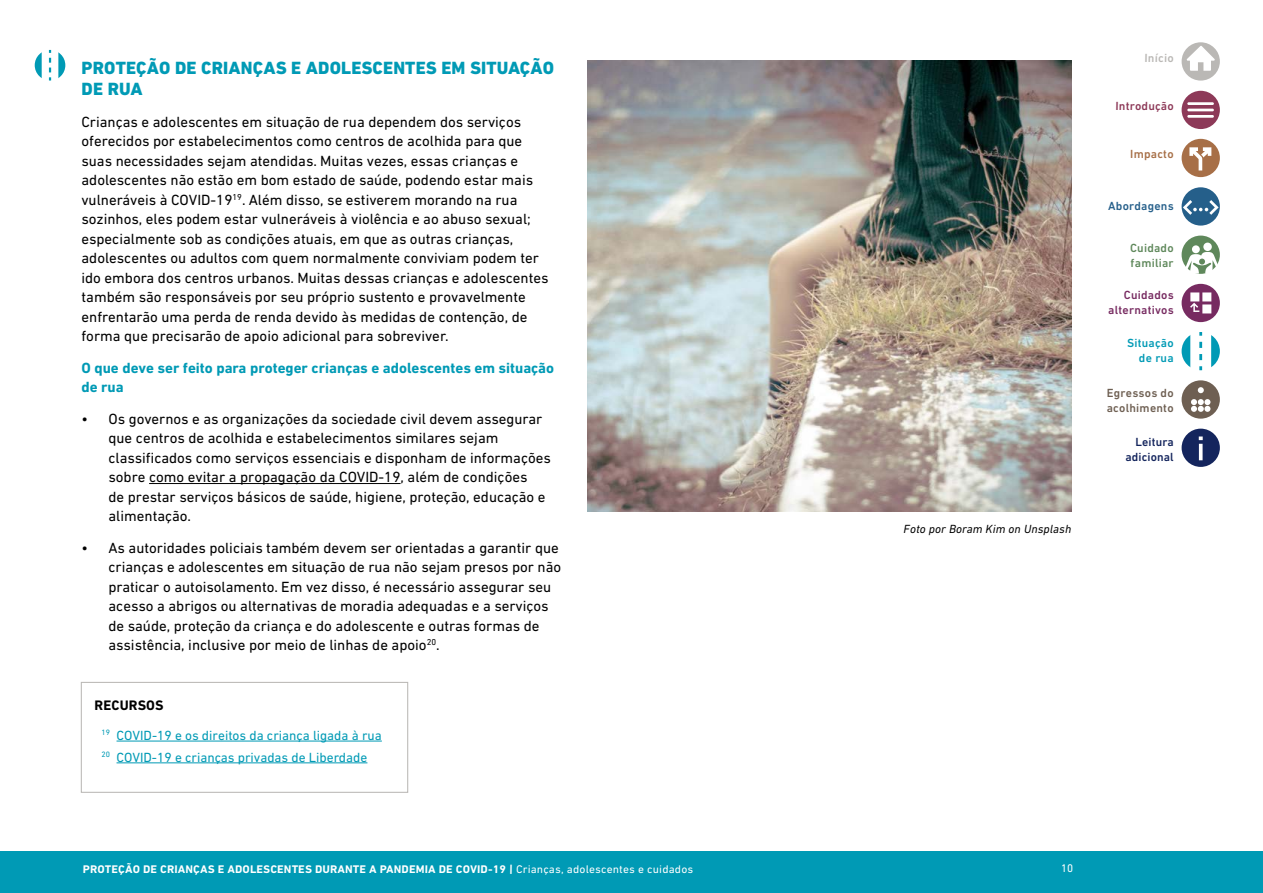
<style>
.page{position:relative;width:1263px;height:893px;background:#fff}
.page>*{position:absolute;margin:0;border:0;box-sizing:border-box;transform-origin:0 0}
.t1{font:800 18px/21px "DIN Next W1 G";letter-spacing:.01em;color:#009ab5}
.t2{font:15px/19.5px "DIN Next W1 G";color:#000}
.t3{font:700 15px/19.5px "DIN Next W1 G";color:#009ab5}
.t4{font:700 13.95px "DIN Next W1 G";letter-spacing:.01em;color:#000}
.t5{font:13.5px/21.8px "DIN Next W1 G";color:#009ab5}
.t6{font:italic 12px "DIN Next W1 G";letter-spacing:.01em;color:#000}
.t7{font:500 12px/15px "DIN Next W1 G";letter-spacing:.02em;color:#6e5f52}
.t8{font:500 12px/15px "DIN Next W1 G";letter-spacing:.02em;color:#772b61;text-align:right}
.t9{font:500 12px/15px "DIN Next W1 G";letter-spacing:.01em;color:#14255d;text-align:right}
.t10{font:500 12px/15px "DIN Next W1 G";letter-spacing:.02em;color:#5f885b}
.t11{font:500 12px/15px "DIN Next W1 G";letter-spacing:.02em;color:#009ab5;text-align:right}
.t12{font:500 12px "DIN Next W1 G";color:#8d3958}
.t13{font:500 12px "DIN Next W1 G";letter-spacing:.02em;color:#255f8a}
.t14{font:500 12px "DIN Next W1 G";letter-spacing:.02em;color:#a76f47}
.t15{font:500 12px "DIN Next W1 G";color:#bab8b5}
.t16{font:700 11.25px "DIN Next W1 G";color:#fff}
.t17{font:11.25px "DIN Next W1 G";color:#fff}
.s1{font-weight:400}
</style>
<div class="page">
<hr style="left:149px;top:483px;width:252px;height:1px;background:#000">
<div style="left:0;top:851px;width:1263px;height:42px;background:#009ab5"></div>
<svg style="left:35px;top:50px;width:30px;height:31px"></svg>
<svg style="left:42px;top:49px;width:16px;height:32px"></svg>
<img style="left:587px;top:60px;width:485px;height:451px">
<hr style="left:117px;top:741px;width:265px;height:1px;background:#009ab5">
<hr style="left:117px;top:762px;width:250px;height:1px;background:#009ab5">
<div style="left:81px;top:682px;width:327px;height:111px;border:1px solid #bab8b5"></div>
<div style="left:1181px;top:42px;width:39px;height:39px;background:#bab8b5;border-radius:50%"></div>
<div style="left:1181px;top:91px;width:39px;height:38px;background:#8d3958;border-radius:50%"></div>
<hr style="left:1187px;top:102px;width:27px;height:3px;background:#fff">
<hr style="left:1187px;top:109px;width:27px;height:2px;background:#fff">
<hr style="left:1187px;top:115px;width:27px;height:3px;background:#fff">
<div style="left:1181px;top:139px;width:39px;height:38px;background:#a76f47;border-radius:50%"></div>
<svg style="left:1189px;top:147px;width:22px;height:23px"></svg>
<div style="left:1181px;top:380px;width:39px;height:39px;background:#6e5f52;border-radius:50%"></div>
<svg style="left:1198px;top:387px;width:6px;height:6px"></svg>
<svg style="left:1191px;top:399px;width:19px;height:13px"></svg>
<svg style="left:1181px;top:332px;width:39px;height:38px"></svg>
<svg style="left:1190px;top:332px;width:21px;height:39px"></svg>
<div style="left:1181px;top:187px;width:39px;height:39px;background:#255f8a;border-radius:50%"></div>
<svg style="left:1183px;top:200px;width:35px;height:15px"></svg>
<svg style="left:1186px;top:46px;width:29px;height:25px"></svg>
<div style="left:1181px;top:236px;width:39px;height:38px;background:#5f885b;border-radius:50%"></div>
<svg style="left:1184px;top:252px;width:35px;height:22px"></svg>
<div style="left:1192px;top:245px;width:8px;height:8px;background:#fff;border-radius:50%"></div>
<div style="left:1203px;top:243px;width:9px;height:8px;background:#fff;border-radius:50%"></div>
<div style="left:1181px;top:284px;width:39px;height:38px;background:#772b61;border-radius:50%"></div>
<svg style="left:1190px;top:292px;width:21px;height:21px"></svg>
<div style="left:1181px;top:429px;width:39px;height:38px;background:#14255d;border-radius:50%"></div>
<svg style="left:1199px;top:436px;width:4px;height:4px"></svg>
<hr style="left:1199px;top:444px;width:3px;height:16px;background:#fff">
<p class="t1" style="left:81px;top:57px;width:474px">PROTEÇÃO DE CRIANÇAS E ADOLESCENTES EM SITUAÇÃO<br>DE RUA</p>
<p class="t2" style="left:81px;top:111px;width:468px">Crianças e adolescentes em situação de rua dependem dos serviços oferecidos por estabelecimentos como centros de acolhida para que suas necessidades sejam atendidas. Muitas vezes, essas crianças e adolescentes não estão em bom estado de saúde, podendo estar mais vulneráveis à COVID-19<sup>19</sup>. Além disso, se estiverem morando na rua sozinhos, eles podem estar vulneráveis à violência e ao abuso sexual; especialmente sob as condições atuais, em que as outras crianças, adolescentes ou adultos com quem normalmente conviviam podem ter ido embora dos centros urbanos. Muitas dessas crianças e adolescentes também são responsáveis por seu próprio sustento e provavelmente enfrentarão uma perda de renda devido às medidas de contenção, de forma que precisarão de apoio adicional para sobreviver.</p>
<p class="t3" style="left:81px;top:358px;width:474px">O que deve ser feito para proteger crianças e adolescentes em situação de rua</p>
<p class="t2" style="left:108px;top:408px;width:444px;text-indent:-27px">• Os governos e as organizações da sociedade civil devem assegurar que centros de acolhida e estabelecimentos similares sejam classificados como serviços essenciais e disponham de informações sobre como evitar a propagação da COVID-19, além de condições<br>de prestar serviços básicos de saúde, higiene, proteção, educação e alimentação.</p>
<p class="t2" style="left:108px;top:537px;width:454px;text-indent:-27px">• As autoridades policiais também devem ser orientadas a garantir que crianças e adolescentes em situação de rua não sejam presos por não praticar o autoisolamento. Em vez disso, é necessário assegurar seu acesso a abrigos ou alternativas de moradia adequadas e a serviços de saúde, proteção da criança e do adolescente e outras formas de assistência, inclusive por meio de linhas de apoio<sup>20</sup>.</p>
<p class="t4" style="left:95px;top:697px;width:70px">RECURSOS</p>
<p class="t5" style="left:102px;top:724px;width:282px"><sup>19</sup> COVID-19 e os direitos da criança ligada à rua<br><sup>20</sup> COVID-19 e crianças privadas de Liberdade</p>
<p class="t16" style="left:83px;top:862px;width:612px">PROTEÇÃO DE CRIANÇAS E ADOLESCENTES DURANTE A PANDEMIA DE COVID-19 | <span class="s1">Crianças, adolescentes e cuidados</span></p>
<p class="t6" style="left:904px;top:522px;width:169px">Foto por Boram Kim on Unsplash</p>
<p class="t15" style="left:1144px;top:51px;width:31px">Início</p>
<p class="t12" style="left:1115px;top:99px;width:60px">Introdução</p>
<p class="t14" style="left:1130px;top:147px;width:45px">Impacto</p>
<p class="t13" style="left:1108px;top:199px;width:67px">Abordagens</p>
<p class="t10" style="left:1130px;top:240px;width:45px">Cuidado familiar</p>
<p class="t8" style="left:1108px;top:287px;width:67px">Cuidados alternativos</p>
<p class="t11" style="left:1127px;top:335px;width:48px">Situação de rua</p>
<p class="t7" style="left:1107px;top:385px;width:68px">Egressos do acolhimento</p>
<p class="t9" style="left:1125px;top:434px;width:50px">Leitura adicional</p>
<p class="t17" style="left:1061px;top:862px;width:14px">10</p>
</div>
